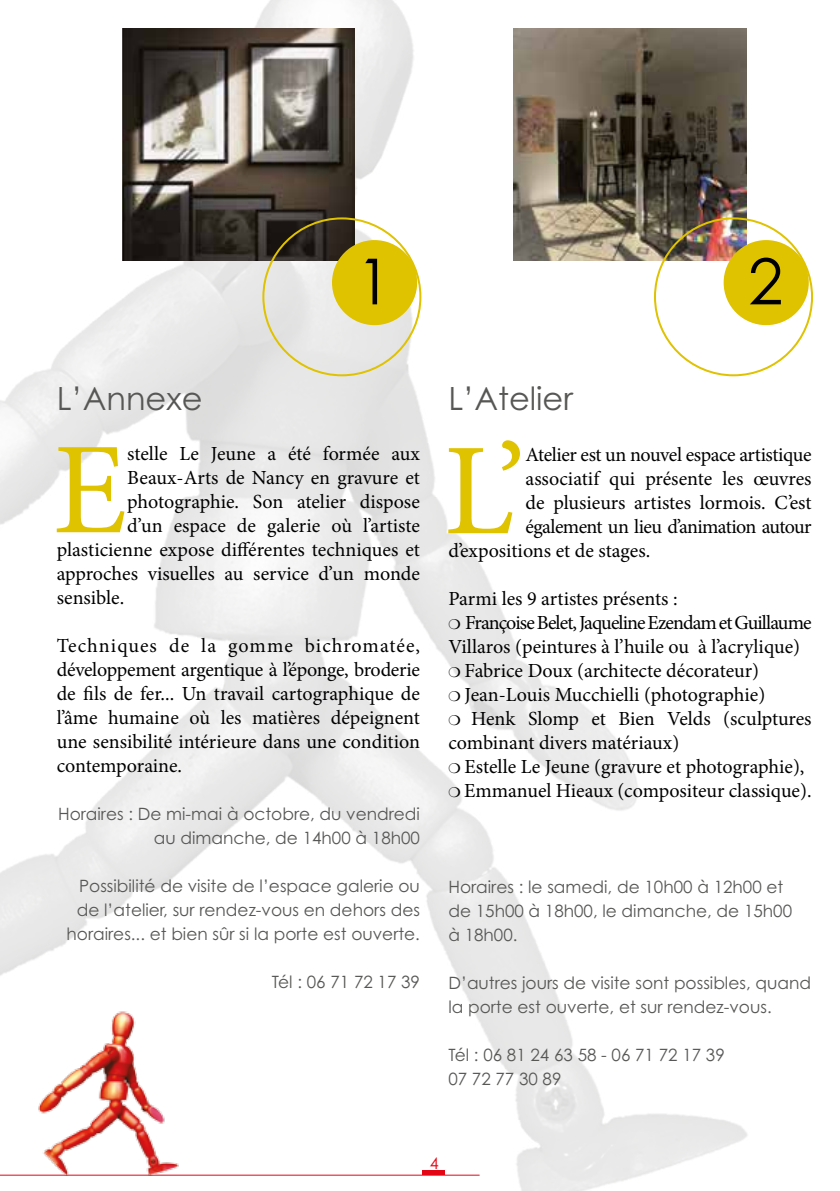
<style>
.page{position:relative;width:840px;height:1191px;background:#fff}
.page>*{position:absolute;margin:0;border:0;box-sizing:border-box;transform-origin:0 0}
.t1{font:130.8px "Minion Pro";color:#dfc200}
.t2{font:63.6px "Century Gothic Pro";color:#000}
.t3{font:32px "Century Gothic Pro";color:#575756}
.t4{font:20px/24px "Minion Pro";letter-spacing:-.005em;color:#000;text-align:justify}
.t5{font:20px "Minion Pro";letter-spacing:-.045em;color:#000}
.t6{font:20px "Minion Pro";letter-spacing:-.03em;color:#000}
.t7{font:17px/24px "Century Gothic Pro";color:#575756}
.t8{font:16px "Century Gothic Pro";color:#e30615}
</style>
<div class="page">
<img style="left:0;top:0;width:781px;height:1191px">
<hr style="left:0;top:1174px;width:479px;height:1px;background:#e30615">
<div style="left:422px;top:1170px;width:22px;height:5px;background:#e30615"></div>
<img style="left:35px;top:1006px;width:147px;height:177px">
<img style="left:122px;top:28px;width:232px;height:233px">
<img style="left:513px;top:28px;width:233px;height:233px">
<div style="left:332px;top:240px;width:85px;height:85px;background:#dfc200;border-radius:50%"></div>
<div style="left:723px;top:240px;width:85px;height:85px;background:#dfc200;border-radius:50%"></div>
<svg style="left:448px;top:619px;width:12px;height:10px"></svg>
<svg style="left:448px;top:667px;width:12px;height:10px"></svg>
<svg style="left:448px;top:691px;width:12px;height:10px"></svg>
<svg style="left:448px;top:715px;width:12px;height:10px"></svg>
<svg style="left:448px;top:763px;width:12px;height:10px"></svg>
<svg style="left:448px;top:787px;width:12px;height:10px"></svg>
<h2 class="t2" style="left:356px;top:243px;width:37px">1</h2>
<h2 class="t2" style="left:747px;top:243px;width:37px">2</h2>
<h3 class="t3" style="left:57px;top:379px;width:147px">L’Annexe</h3>
<h1 class="t1" style="left:53px;top:403px;width:76px">E</h1>
<p class="t4" style="left:127px;top:442px;width:294px">stelle Le Jeune a été formée aux</p>
<p class="t4" style="left:127px;top:466px;width:294px">Beaux-Arts de Nancy en gravure et</p>
<p class="t4" style="left:127px;top:490px;width:294px">photographie. Son atelier dispose</p>
<p class="t4" style="left:127px;top:514px;width:294px">d’un espace de galerie où l’artiste</p>
<p class="t4" style="left:57px;top:538px;width:364px">plasticienne expose différentes techniques et</p>
<p class="t4" style="left:57px;top:562px;width:364px">approches visuelles au service d’un monde</p>
<p class="t4" style="left:57px;top:586px;width:69px">sensible.</p>
<p class="t4" style="left:57px;top:634px;width:364px">Techniques de la gomme bichromatée, développement argentique à l’éponge, broderie de fils de fer... Un travail cartographique de l’âme humaine où les matières dépeignent une sensibilité intérieure dans une condition contemporaine.</p>
<p class="t7" style="left:58px;top:802px;width:363px;text-align:right">Horaires : De mi-mai à octobre, du vendredi au dimanche, de 14h00 à 18h00</p>
<p class="t7" style="left:66px;top:874px;width:355px;text-align:right">Possibilité de visite de l’espace galerie ou de l’atelier, sur rendez-vous en dehors des horaires... et bien sûr si la porte est ouverte.</p>
<p class="t7" style="left:272px;top:970px;width:150px">Tél : 06 71 72 17 39</p>
<h3 class="t3" style="left:448px;top:379px;width:126px">L’Atelier</h3>
<h1 class="t1" style="left:443px;top:404px;width:83px">L’</h1>
<p class="t4" style="left:525px;top:443px;width:287px">Atelier est un nouvel espace artistique</p>
<p class="t4" style="left:525px;top:467px;width:287px">associatif qui présente les œuvres</p>
<p class="t4" style="left:525px;top:491px;width:287px">de plusieurs artistes lormois. C’est</p>
<p class="t6" style="left:525px;top:513px;width:287px">également un lieu d’animation autour</p>
<p class="t4" style="left:448px;top:539px;width:203px">d’expositions et de stages.</p>
<p class="t4" style="left:448px;top:587px;width:231px">Parmi les 9 artistes présents :</p>
<p class="t5" style="left:465px;top:609px;width:348px">Françoise Belet, Jaqueline Ezendam et Guillaume</p>
<p class="t4" style="left:448px;top:635px;width:353px">Villaros (peintures à l’huile ou à l’acrylique)</p>
<p class="t4" style="left:464px;top:659px;width:296px">Fabrice Doux (architecte décorateur)</p>
<p class="t4" style="left:464px;top:683px;width:302px">Jean-Louis Mucchielli (photographie)</p>
<p class="t4" style="left:471px;top:707px;width:342px">Henk Slomp et Bien Velds (sculptures</p>
<p class="t4" style="left:448px;top:731px;width:232px">combinant divers matériaux)</p>
<p class="t4" style="left:464px;top:755px;width:341px">Estelle Le Jeune (gravure et photographie),</p>
<p class="t4" style="left:464px;top:779px;width:349px">Emmanuel Hieaux (compositeur classique).</p>
<p class="t7" style="left:448px;top:875px;width:345px">Horaires : le samedi, de 10h00 à 12h00 et de 15h00 à 18h00, le dimanche, de 15h00 à 18h00.</p>
<p class="t7" style="left:448px;top:971px;width:364px">D’autres jours de visite sont possibles, quand la porte est ouverte, et sur rendez-vous.</p>
<p class="t7" style="left:448px;top:1043px;width:278px">Tél : 06 81 24 63 58 - 06 71 72 17 39<br>07 72 77 30 89</p>
<p class="t8" style="left:429px;top:1153px;width:10px">4</p>
</div>
